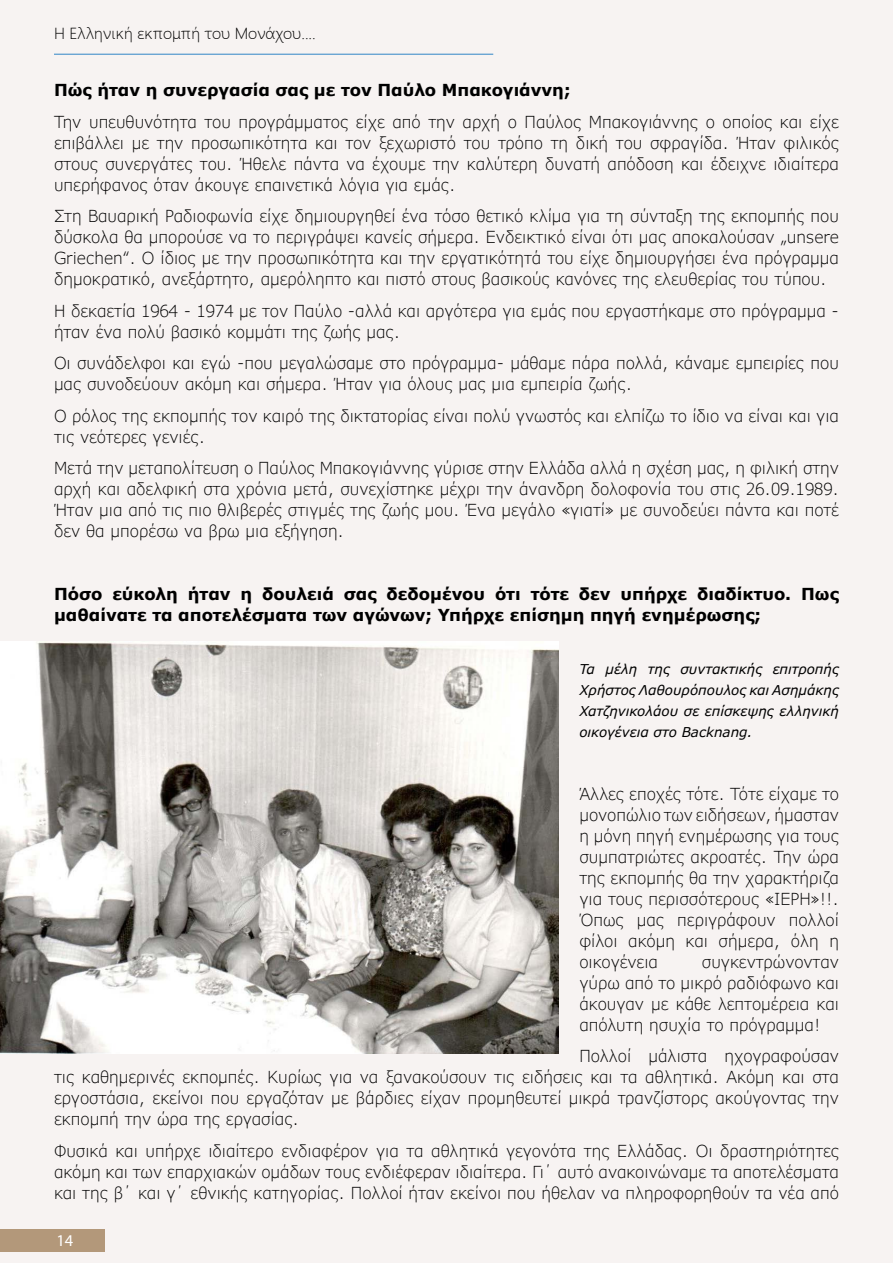
<style>
.page{position:relative;width:893px;height:1263px;background:#f7f3f2}
.page>*{position:absolute;margin:0;border:0;box-sizing:border-box;transform-origin:0 0}
.t1{font:300 16.5px/21px "Verdana Pro";color:#000;text-align:justify}
.t2{font:700 16.5px/21px "Verdana Pro";color:#000}
.t3{font:16.5px "Myriad Pro";color:#fff}
.t4{font:300 15px "Microsoft Ya Hei";color:#000}
.t5{font:italic 13.5px/21px "Verdana Pro";color:#000;text-align:justify}
</style>
<div class="page">
<div style="left:0;top:1229px;width:105px;height:22px;background:#b3987a"></div>
<hr style="left:54px;top:54px;width:439px;height:1px;background:#4792cb">
<img style="left:0;top:641px;width:558px;height:412px">
<p class="t4" style="left:54px;top:23px;width:263px">Η Ελληνική εκπομπή του Μονάχου....</p>
<p class="t2" style="left:54px;top:80px;width:518px">Πώς ήταν η συνεργασία σας με τον Παύλο Μπακογιάννη;</p>
<p class="t1" style="left:54px;top:111px;width:786px">Την υπευθυνότητα του προγράμματος είχε από την αρχή ο Παύλος Μπακογιάννης ο οποίος και είχε επιβάλλει με την προσωπικότητα και τον ξεχωριστό του τρόπο τη δική του σφραγίδα. Ήταν φιλικός στους συνεργάτες του. Ήθελε πάντα να έχουμε την καλύτερη δυνατή απόδοση και έδειχνε ιδιαίτερα υπερήφανος όταν άκουγε επαινετικά λόγια για εμάς.</p>
<p class="t1" style="left:54px;top:205px;width:786px">Στη Βαυαρική Ραδιοφωνία είχε δημιουργηθεί ένα τόσο θετικό κλίμα για τη σύνταξη της εκπομπής που δύσκολα θα μπορούσε να το περιγράψει κανείς σήμερα. Ενδεικτικό είναι ότι μας αποκαλούσαν „unsere Griechen“. Ο ίδιος με την προσωπικότητα και την εργατικότητά του είχε δημιουργήσει ένα πρόγραμμα δημοκρατικό, ανεξάρτητο, αμερόληπτο και πιστό στους βασικούς κανόνες της ελευθερίας του τύπου.</p>
<p class="t1" style="left:54px;top:300px;width:786px">Η δεκαετία 1964 - 1974 με τον Παύλο -αλλά και αργότερα για εμάς που εργαστήκαμε στο πρόγραμμα - ήταν ένα πολύ βασικό κομμάτι της ζωής μας.</p>
<p class="t1" style="left:54px;top:352px;width:786px">Οι συνάδελφοι και εγώ -που μεγαλώσαμε στο πρόγραμμα- μάθαμε πάρα πολλά, κάναμε εμπειρίες που μας συνοδεύουν ακόμη και σήμερα. Ήταν για όλους μας μια εμπειρία ζωής.</p>
<p class="t1" style="left:54px;top:405px;width:786px">Ο ρόλος της εκπομπής τον καιρό της δικτατορίας είναι πολύ γνωστός και ελπίζω το ίδιο να είναι και για τις νεότερες γενιές.</p>
<p class="t1" style="left:54px;top:457px;width:786px">Μετά την μεταπολίτευση ο Παύλος Μπακογιάννης γύρισε στην Ελλάδα αλλά η σχέση μας, η φιλική στην αρχή και αδελφική στα χρόνια μετά, συνεχίστηκε μέχρι την άνανδρη δολοφονία του στις 26.09.1989.<br>Ήταν μια από τις πιο θλιβερές στιγμές της ζωής μου. Ένα μεγάλο «γιατί» με συνοδεύει πάντα και ποτέ δεν θα μπορέσω να βρω μια εξήγηση.</p>
<p class="t2" style="left:54px;top:584px;width:786px">Πόσο εύκολη ήταν η δουλειά σας δεδομένου ότι τότε δεν υπήρχε διαδίκτυο. Πως μαθαίνατε τα αποτελέσματα των αγώνων; Υπήρχε επίσημη πηγή ενημέρωσης;</p>
<p class="t5" style="left:579px;top:658px;width:261px">Τα μέλη της συντακτικής επιτροπής Χρήστος Λαθουρόπουλος και Ασημάκης Χατζηνικολάου σε επίσκεψης ελληνική οικογένεια στο Backnang.</p>
<p class="t1" style="left:579px;top:783px;width:261px">Άλλες εποχές τότε. Τότε είχαμε το μονοπώλιο των ειδήσεων, ήμασταν η μόνη πηγή ενημέρωσης για τους συμπατριώτες ακροατές. Την ώρα της εκπομπής θα την χαρακτήριζα για τους περισσότερους «ΙΕΡΗ»!!.<br>Όπως μας περιγράφουν πολλοί φίλοι ακόμη και σήμερα, όλη η οικογένεια</p>
<p class="t1" style="left:579px;top:951px;width:261px;text-indent:123px">συγκεντρώνονταν γύρω από το μικρό ραδιόφωνο και άκουγαν με κάθε λεπτομέρεια και απόλυτη ησυχία το πρόγραμμα!</p>
<p class="t1" style="left:54px;top:1046px;width:786px;text-indent:525px">Πολλοί μάλιστα ηχογραφούσαν τις καθημερινές εκπομπές. Κυρίως για να ξανακούσουν τις ειδήσεις και τα αθλητικά. Ακόμη και στα εργοστάσια, εκείνοι που εργαζόταν με βάρδιες είχαν προμηθευτεί μικρά τρανζίστορς ακούγοντας την εκπομπή την ώρα της εργασίας.</p>
<p class="t1" style="left:54px;top:1140px;width:786px">Φυσικά και υπήρχε ιδιαίτερο ενδιαφέρον για τα αθλητικά γεγονότα της Ελλάδας. Οι δραστηριότητες ακόμη και των επαρχιακών ομάδων τους ενδιέφεραν ιδιαίτερα. Γι΄ αυτό ανακοινώναμε τα αποτελέσματα και της β΄ και γ΄ εθνικής κατηγορίας. Πολλοί ήταν εκείνοι που ήθελαν να πληροφορηθούν τα νέα από</p>
<p class="t3" style="left:56px;top:1230px;width:18px">14</p>
</div>
